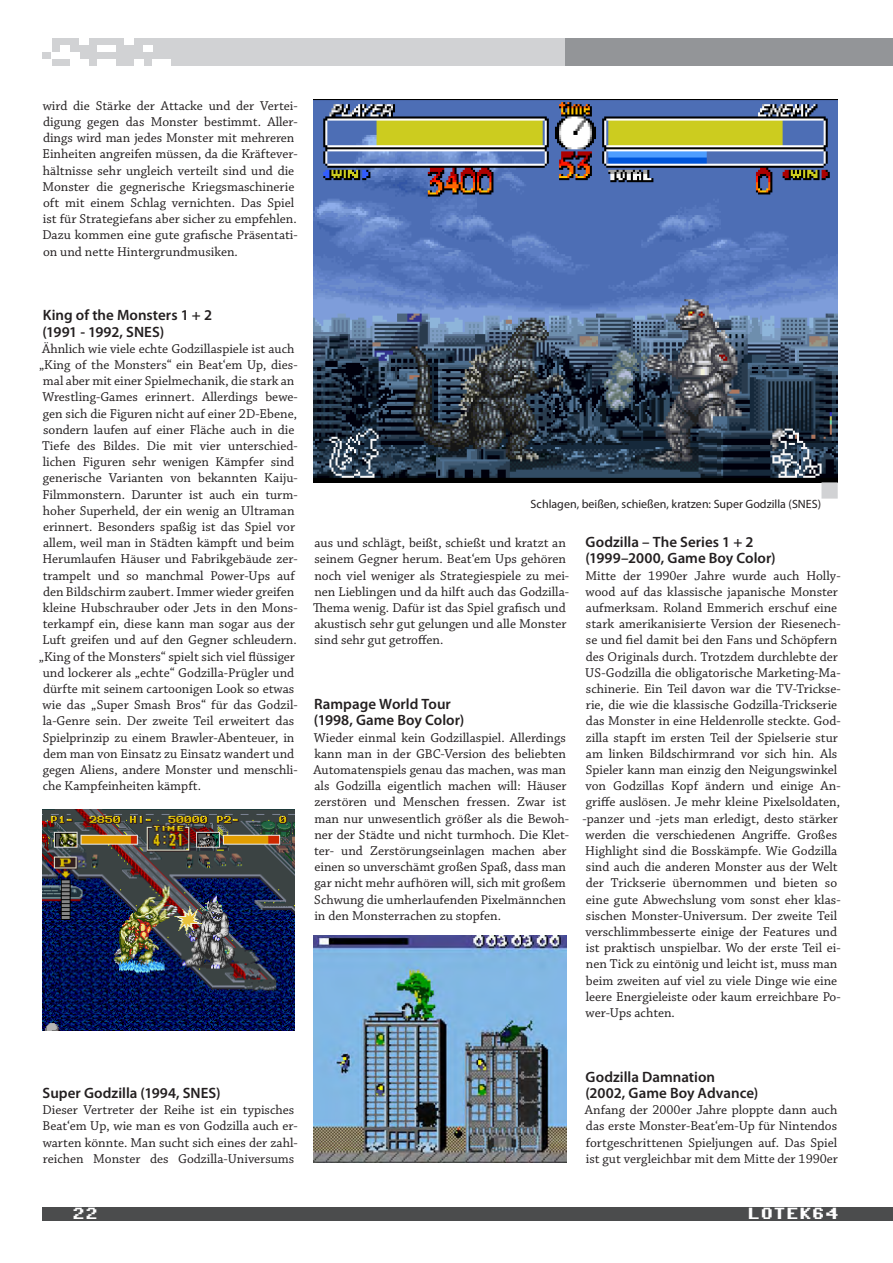
<style>
.page{position:relative;width:893px;height:1263px;background:#fff}
.page>*{position:absolute;margin:0;border:0;box-sizing:border-box;transform-origin:0 0}
.t1{font:16.5px "Commodore 64";color:#fff}
.t2{font:600 15px/16.2px "Myriad Pro";color:#231f20}
.t3{font:13.5px/16.2px "Chaparral Pro";color:#231f20}
.t4{font:12px "Myriad Pro";color:#231f20}
</style>
<div class="page">
<div style="left:43px;top:38px;width:522px;height:27px;background:#d1d2d4"></div>
<div style="left:565px;top:38px;width:328px;height:27px;background:#939598"></div>
<div style="left:143px;top:45px;width:9px;height:7px;background:#fff"></div>
<div style="left:52px;top:52px;width:9px;height:7px;background:#fff"></div>
<div style="left:61px;top:45px;width:9px;height:7px;background:#fff"></div>
<div style="left:43px;top:38px;width:9px;height:7px;background:#fff"></div>
<div style="left:125px;top:38px;width:9px;height:7px;background:#fff"></div>
<div style="left:79px;top:38px;width:9px;height:7px;background:#fff"></div>
<div style="left:97px;top:45px;width:10px;height:7px;background:#fff"></div>
<div style="left:107px;top:45px;width:9px;height:7px;background:#fff"></div>
<div style="left:43px;top:45px;width:9px;height:7px;background:#fff"></div>
<div style="left:61px;top:52px;width:9px;height:7px;background:#fff"></div>
<div style="left:70px;top:52px;width:9px;height:7px;background:#fff"></div>
<div style="left:70px;top:59px;width:9px;height:6px;background:#fff"></div>
<div style="left:79px;top:59px;width:9px;height:6px;background:#fff"></div>
<div style="left:97px;top:59px;width:10px;height:6px;background:#fff"></div>
<div style="left:107px;top:59px;width:9px;height:6px;background:#fff"></div>
<div style="left:134px;top:59px;width:9px;height:6px;background:#fff"></div>
<div style="left:152px;top:59px;width:9px;height:6px;background:#fff"></div>
<div style="left:161px;top:59px;width:10px;height:6px;background:#fff"></div>
<div style="left:43px;top:59px;width:9px;height:6px;background:#fff"></div>
<div style="left:43px;top:1207px;width:850px;height:13px;background:#4b4c4d"></div>
<img style="left:43px;top:809px;width:252px;height:221px">
<img style="left:314px;top:100px;width:524px;height:382px">
<img style="left:314px;top:936px;width:252px;height:227px">
<div style="left:821px;top:482px;width:17px;height:17px;background:#d1d2d4;border:1px solid #d1d2d4"></div>
<p class="t3" style="left:42px;top:98px;width:257px">wird die Stärke der Attacke und der Vertei&shy;digung gegen das Monster bestimmt. Aller&shy;dings wird man jedes Monster mit mehreren Einheiten angreifen müssen, da die Kräftever&shy;hältnisse sehr ungleich verteilt sind und die Monster die gegnerische Kriegsmaschinerie oft mit einem Schlag vernichten. Das Spiel ist für Strategiefans aber sicher zu empfehlen.<br>Dazu kommen eine gute grafische Präsentati&shy;on und nette Hintergrundmusiken.</p>
<p class="t2" style="left:42px;top:307px;width:171px">King of the Monsters 1 + 2 (1991 - 1992, SNES)</p>
<p class="t3" style="left:42px;top:341px;width:254px">Ähnlich wie viele echte Godzillaspiele ist auch</p>
<p class="t3" style="left:39px;top:357px;width:260px">„King of the Monsters“ ein Beat‘em Up, dies-</p>
<p class="t3" style="left:43px;top:373px;width:253px">mal aber mit einer Spielmechanik, die stark an</p>
<p class="t3" style="left:42px;top:390px;width:257px">Wrestling-Games erinnert. Allerdings bewe-</p>
<p class="t3" style="left:43px;top:406px;width:256px">gen sich die Figuren nicht auf einer 2D-Ebene,</p>
<p class="t3" style="left:43px;top:422px;width:253px">sondern laufen auf einer Fläche auch in die</p>
<p class="t3" style="left:42px;top:438px;width:257px">Tiefe des Bildes. Die mit vier unterschied-</p>
<p class="t3" style="left:43px;top:454px;width:253px">lichen Figuren sehr wenigen Kämpfer sind</p>
<p class="t3" style="left:43px;top:471px;width:256px">generische Varianten von bekannten Kaiju-</p>
<p class="t3" style="left:42px;top:487px;width:257px">Filmmonstern. Darunter ist auch ein turm-</p>
<p class="t3" style="left:43px;top:503px;width:253px">hoher Superheld, der ein wenig an Ultraman</p>
<p class="t3" style="left:43px;top:519px;width:254px">erinnert. Besonders spaßig ist das Spiel vor</p>
<p class="t3" style="left:43px;top:535px;width:253px">allem, weil man in Städten kämpft und beim</p>
<p class="t3" style="left:42px;top:552px;width:257px">Herumlaufen Häuser und Fabrikgebäude zer-</p>
<p class="t3" style="left:43px;top:568px;width:254px">trampelt und so manchmal Power-Ups auf</p>
<p class="t3" style="left:43px;top:584px;width:253px">den Bildschirm zaubert. Immer wieder greifen</p>
<p class="t3" style="left:43px;top:600px;width:256px">kleine Hubschrauber oder Jets in den Mons-</p>
<p class="t3" style="left:43px;top:616px;width:254px">terkampf ein, diese kann man sogar aus der</p>
<p class="t3" style="left:42px;top:633px;width:256px">Luft greifen und auf den Gegner schleudern.</p>
<p class="t3" style="left:39px;top:649px;width:258px">„King of the Monsters“ spielt sich viel flüssiger</p>
<p class="t3" style="left:43px;top:665px;width:253px">und lockerer als „echte“ Godzilla-Prügler und</p>
<p class="t3" style="left:43px;top:681px;width:253px">dürfte mit seinem cartoonigen Look so etwas</p>
<p class="t3" style="left:43px;top:697px;width:257px">wie das „Super Smash Bros“ für das Godzil-</p>
<p class="t3" style="left:43px;top:714px;width:253px">la-Genre sein. Der zweite Teil erweitert das</p>
<p class="t3" style="left:43px;top:730px;width:253px">Spielprinzip zu einem Brawler-Abenteuer, in</p>
<p class="t3" style="left:43px;top:746px;width:253px">dem man von Einsatz zu Einsatz wandert und</p>
<p class="t3" style="left:43px;top:762px;width:256px">gegen Aliens, andere Monster und menschli-</p>
<p class="t3" style="left:43px;top:778px;width:160px">che Kampfeinheiten kämpft.</p>
<p class="t4" style="left:531px;top:496px;width:292px">Schlagen, beißen, schießen, kratzen: Super Godzilla (SNES)</p>
<p class="t3" style="left:313px;top:535px;width:258px">aus und schlägt, beißt, schießt und kratzt an seinem Gegner herum. Beat‘em Ups gehören noch viel weniger als Strategiespiele zu mei&shy;nen Lieblingen und da hilft auch das Godzilla-Thema wenig. Dafür ist das Spiel grafisch und akustisch sehr gut gelungen und alle Monster sind sehr gut getroffen.</p>
<p class="t2" style="left:314px;top:696px;width:152px">Rampage World Tour (1998, Game Boy Color)</p>
<p class="t3" style="left:314px;top:730px;width:257px">Wieder einmal kein Godzillaspiel. Allerdings kann man in der GBC-Version des beliebten Automatenspiels genau das machen, was man als Godzilla eigentlich machen will: Häuser zerstören und Menschen fressen. Zwar ist man nur unwesentlich größer als die Bewoh&shy;ner der Städte und nicht turmhoch. Die Klet&shy;ter- und Zerstörungseinlagen machen aber einen so unverschämt großen Spaß, dass man gar nicht mehr aufhören will, sich mit großem Schwung die umherlaufenden Pixelmännchen in den Monsterrachen zu stopfen.</p>
<p class="t2" style="left:585px;top:534px;width:192px">Godzilla – The Series 1 + 2 (1999–2000, Game Boy Color)</p>
<p class="t3" style="left:582px;top:568px;width:260px">Mitte der 1990er Jahre wurde auch Holly&shy;wood auf das klassische japanische Monster aufmerksam. Roland Emmerich erschuf eine stark amerikanisierte Version der Riesenech&shy;se und fiel damit bei den Fans und Schöpfern des Originals durch. Trotzdem durchlebte der US-Godzilla die obligatorische Marketing-Ma&shy;schinerie. Ein Teil davon war die TV-Trickse&shy;rie, die wie die klassische Godzilla-Trickserie das Monster in eine Heldenrolle steckte. God&shy;zilla stapft im ersten Teil der Spielserie stur am linken Bildschirmrand vor sich hin. Als Spieler kann man einzig den Neigungswinkel von Godzillas Kopf ändern und einige An&shy;griffe auslösen. Je mehr kleine Pixelsoldaten, -panzer und -jets man erledigt, desto stärker werden die verschiedenen Angriffe. Großes Highlight sind die Bosskämpfe. Wie Godzilla sind auch die anderen Monster aus der Welt der Trickserie übernommen und bieten so eine gute Abwechslung vom sonst eher klas&shy;sischen Monster-Universum. Der zweite Teil verschlimmbesserte einige der Features und ist praktisch unspielbar. Wo der erste Teil ei&shy;nen Tick zu eintönig und leicht ist, muss man beim zweiten auf viel zu viele Dinge wie eine leere Energieleiste oder kaum erreichbare Po&shy;wer-Ups achten.</p>
<p class="t2" style="left:43px;top:1084px;width:180px">Super Godzilla (1994, SNES)</p>
<p class="t3" style="left:42px;top:1102px;width:257px">Dieser Vertreter der Reihe ist ein typisches Beat‘em Up, wie man es von Godzilla auch er&shy;warten könnte. Man sucht sich eines der zahl&shy;reichen Monster des Godzilla-Universums</p>
<p class="t2" style="left:585px;top:1068px;width:174px">Godzilla Damnation (2002, Game Boy Advance)</p>
<p class="t3" style="left:585px;top:1102px;width:254px;text-align:justify">Anfang der 2000er Jahre ploppte dann auch das erste Monster-Beat‘em-Up für Nintendos fortgeschrittenen Spieljungen auf. Das Spiel ist gut vergleichbar mit dem Mitte der 1990er</p>
<p class="t1" style="left:72px;top:1206px;width:27px">22</p>
<p class="t1" style="left:747px;top:1206px;width:92px">LOTEK64</p>
</div>
